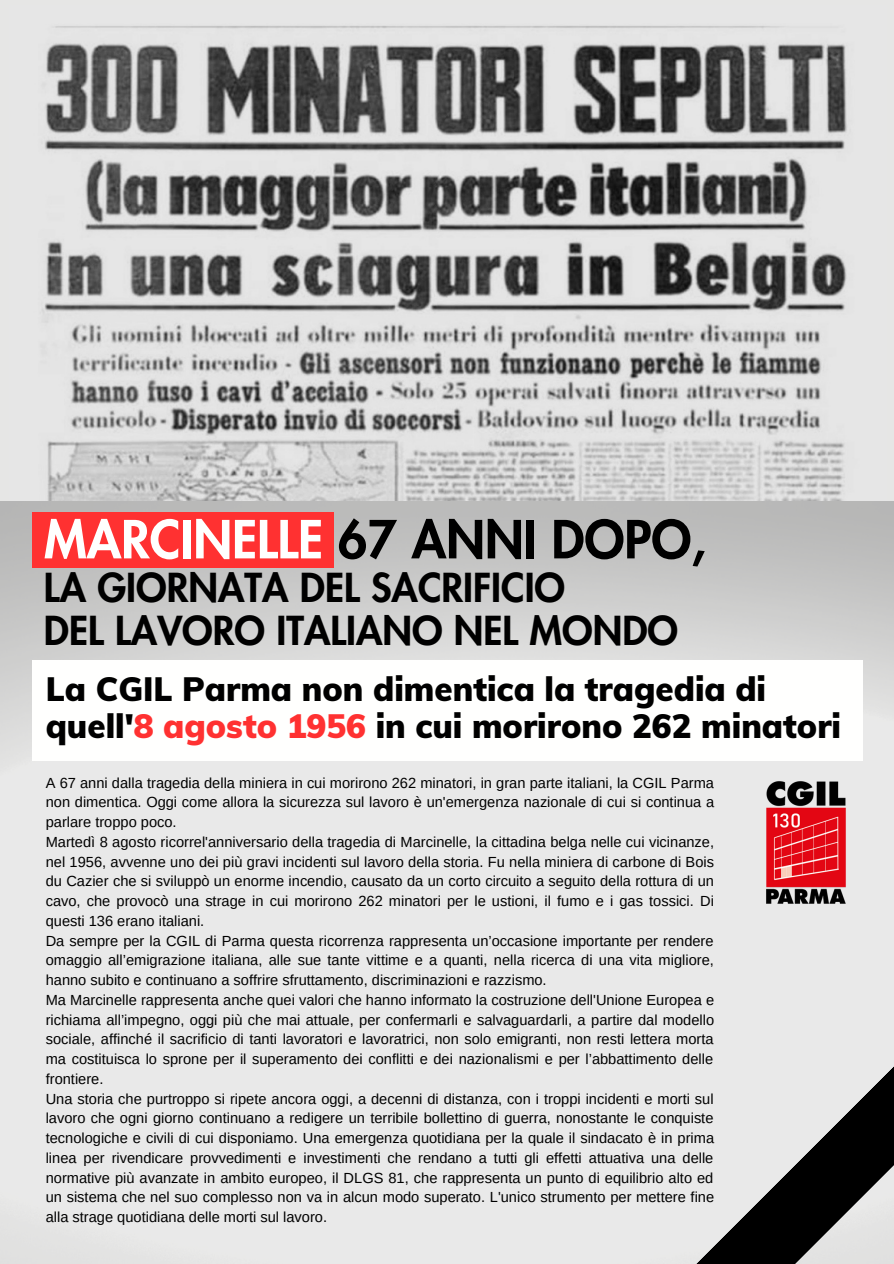
<style>
.page{position:relative;width:894px;height:1264px;background:#fff}
.page>*{position:absolute;margin:0;border:0;box-sizing:border-box;transform-origin:0 0}
.t1{font:800 51px "Futura LT Pro";color:#000}
.t2{font:800 39px "Futura LT Pro";color:#000}
.t3{font:900 33px/37.2px "Muli";color:#000}
.t4{font:14.55px/19.8px "Arimo";color:#000;text-align:justify}
.s1{color:#fffffe}
.s2{color:#ff3131}
</style>
<div class="page">
<img style="left:0;top:501px;width:893px;height:762px">
<svg style="left:577px;top:919px;width:316px;height:344px;background:#cacaca"></svg>
<svg style="left:0;top:0;width:893px;height:501px;background:#b5b5b5"></svg>
<div style="left:32px;top:660px;width:830px;height:100px;background:#fffffe"></div>
<div style="left:32px;top:512px;width:301px;height:56px;background:#ff3131"></div>
<img style="left:729px;top:771px;width:150px;height:150px">
<p class="t1" style="left:44px;top:516px;width:663px"><span class="s1">MARCINELLE</span> 67 ANNI DOPO,</p>
<p class="t2" style="left:44px;top:570px;width:522px">LA GIORNATA DEL SACRIFICIO</p>
<p class="t2" style="left:44px;top:613px;width:635px">DEL LAVORO ITALIANO NEL MONDO</p>
<p class="t3" style="left:46px;top:669px;width:796px">La CGIL Parma non dimentica la tragedia di quell'<span class="s2">8 agosto 1956</span> in cui morirono 262 minatori</p>
<p class="t4" style="left:46px;top:772px;width:669px">A 67 anni dalla tragedia della miniera in cui morirono 262 minatori, in gran parte italiani, la CGIL Parma non dimentica. Oggi come allora la sicurezza sul lavoro è un'emergenza nazionale di cui si continua a parlare troppo poco.</p>
<p class="t4" style="left:46px;top:831px;width:669px">Martedì 8 agosto ricorrel'anniversario della tragedia di Marcinelle, la cittadina belga nelle cui vicinanze, nel 1956, avvenne uno dei più gravi incidenti sul lavoro della storia. Fu nella miniera di carbone di Bois du Cazier che si sviluppò un enorme incendio, causato da un corto circuito a seguito della rottura di un cavo, che provocò una strage in cui morirono 262 minatori per le ustioni, il fumo e i gas tossici. Di questi 136 erano italiani.</p>
<p class="t4" style="left:46px;top:930px;width:669px">Da sempre per la CGIL di Parma questa ricorrenza rappresenta un’occasione importante per rendere omaggio all’emigrazione italiana, alle sue tante vittime e a quanti, nella ricerca di una vita migliore, hanno subito e continuano a soffrire sfruttamento, discriminazioni e razzismo.</p>
<p class="t4" style="left:46px;top:989px;width:669px">Ma Marcinelle rappresenta anche quei valori che hanno informato la costruzione dell'Unione Europea e richiama all’impegno, oggi più che mai attuale, per confermarli e salvaguardarli, a partire dal modello sociale, affinché il sacrificio di tanti lavoratori e lavoratrici, non solo emigranti, non resti lettera morta ma costituisca lo sprone per il superamento dei conflitti e dei nazionalismi e per l’abbattimento delle frontiere.</p>
<p class="t4" style="left:46px;top:1088px;width:669px">Una storia che purtroppo si ripete ancora oggi, a decenni di distanza, con i troppi incidenti e morti sul lavoro che ogni giorno continuano a redigere un terribile bollettino di guerra, nonostante le conquiste tecnologiche e civili di cui disponiamo. Una emergenza quotidiana per la quale il sindacato è in prima linea per rivendicare provvedimenti e investimenti che rendano a tutti gli effetti attuativa una delle normative più avanzate in ambito europeo, il DLGS 81, che rappresenta un punto di equilibrio alto ed un sistema che nel suo complesso non va in alcun modo superato. L'unico strumento per mettere fine alla strage quotidiana delle morti sul lavoro.</p>
</div>
